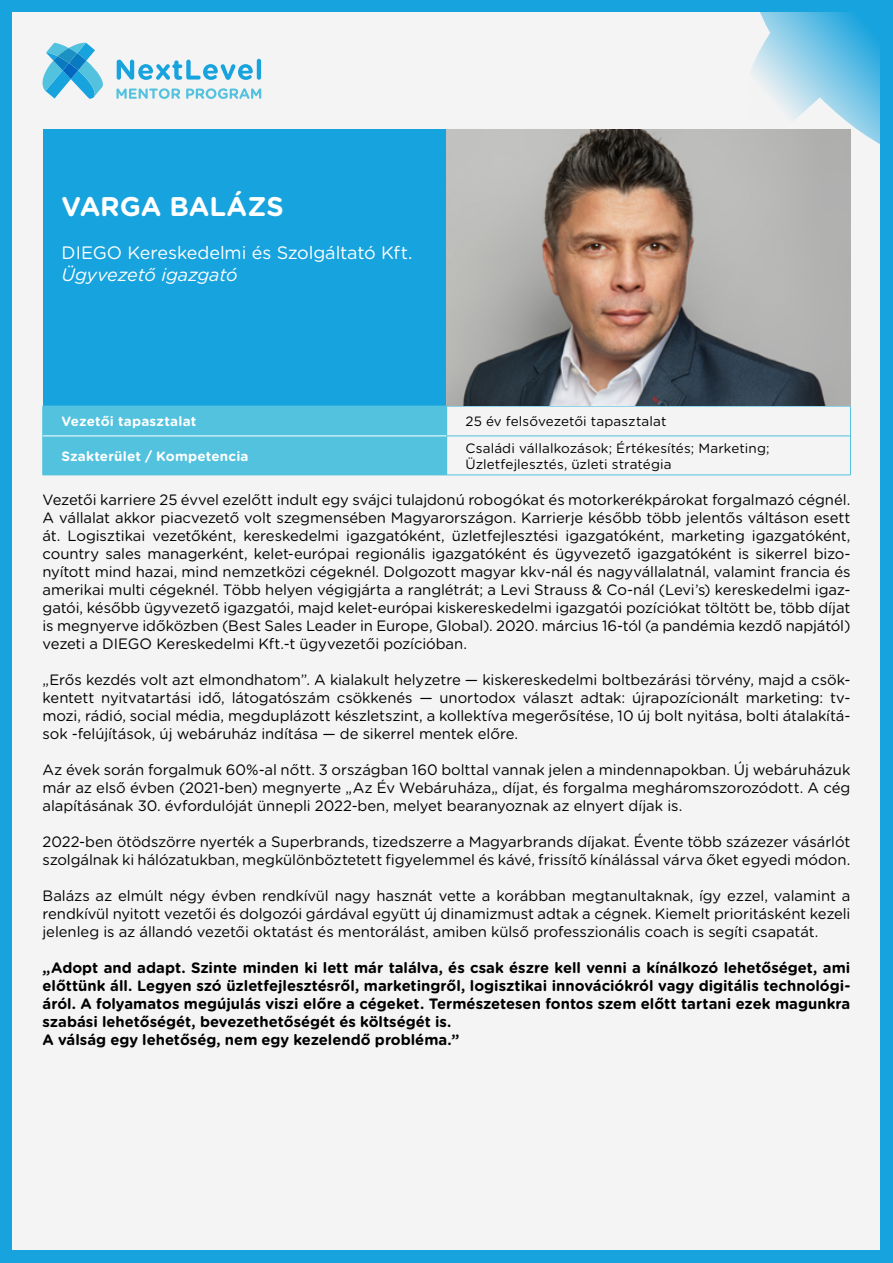
<style>
.page{position:relative;width:893px;height:1263px;background:#17a3de}
.page>*{position:absolute;margin:0;border:0;box-sizing:border-box;transform-origin:0 0}
.t1{font:700 27px "Gotham Rounded";color:#fff}
.t2{font:18px "Gotham Rounded";letter-spacing:-.005em;color:#fff}
.t3{font:italic 18px "Gotham Rounded";letter-spacing:-.01em;color:#fff}
.t4{font:15px/18px "Gotham Rounded";letter-spacing:-.005em;color:#000;text-align:justify}
.t5{font:700 15px/18px "Gotham Rounded";color:#000}
.t6{font:13.5px/16.2px "Gotham Rounded";letter-spacing:.005em;color:#000}
.t7{font:700 13.5px "Gotham Rounded";letter-spacing:.01em;color:#fff}
</style>
<div class="page">
<div style="left:13px;top:13px;width:867px;height:1237px;background:#f5f4f4"></div>
<svg style="left:736px;top:12px;width:144px;height:165px"></svg>
<svg style="left:116px;top:88px;width:64px;height:11px"></svg>
<svg style="left:186px;top:88px;width:75px;height:11px"></svg>
<svg style="left:117px;top:60px;width:136px;height:20px"></svg>
<hr style="left:257px;top:59px;width:4px;height:21px;background:#17a3de;border-radius:2px">
<svg style="left:42px;top:43px;width:61px;height:56px"></svg>
<div style="left:43px;top:130px;width:403px;height:276px;background:#17a3de"></div>
<div style="left:43px;top:406px;width:404px;height:30px;background:#52c2de"></div>
<div style="left:43px;top:436px;width:404px;height:39px;background:#52c2de"></div>
<hr style="left:42px;top:406px;width:1px;height:30px;background:#52c2de">
<hr style="left:850px;top:406px;width:1px;height:30px;background:#52c2de">
<hr style="left:42px;top:436px;width:1px;height:39px;background:#52c2de">
<hr style="left:850px;top:436px;width:1px;height:39px;background:#52c2de">
<hr style="left:43px;top:475px;width:404px;height:1px;background:#52c2de">
<hr style="left:447px;top:475px;width:404px;height:1px;background:#52c2de">
<hr style="left:447px;top:406px;width:404px;height:1px;background:#52c2de">
<hr style="left:447px;top:436px;width:403px;height:1px;background:#52c2de">
<hr style="left:43px;top:436px;width:403px;height:1px;background:#fff">
<img style="left:446px;top:130px;width:404px;height:276px">
<h1 class="t1" style="left:62px;top:187px;width:224px">VARGA BALÁZS</h1>
<p class="t2" style="left:62px;top:241px;width:352px">DIEGO Kereskedelmi és Szolgáltató Kft.</p>
<p class="t3" style="left:62px;top:262px;width:178px">Ügyvezető igazgató</p>
<p class="t7" style="left:61px;top:412px;width:136px">Vezetői tapasztalat</p>
<p class="t6" style="left:465px;top:413px;width:203px">25 év felsővezetői tapasztalat</p>
<p class="t7" style="left:61px;top:446px;width:189px">Szakterület / Kompetencia</p>
<p class="t6" style="left:465px;top:439px;width:306px">Családi vállalkozások; Értékesítés; Marketing;<br>Üzletfejlesztés, üzleti stratégia</p>
<p class="t4" style="left:43px;top:490px;width:809px">Vezetői karriere 25 évvel ezelőtt indult egy svájci tulajdonú robogókat és motorkerékpárokat forgalmazó cégnél.<br>A vállalat akkor piacvezető volt szegmensében Magyarországon. Karrierje később több jelentős váltáson esett át. Logisztikai vezetőként, kereskedelmi igazgatóként, üzletfejlesztési igazgatóként, marketing igazgatóként, country sales managerként, kelet-európai regionális igazgatóként és ügyvezető igazgatóként is sikerrel bizo&shy;nyított mind hazai, mind nemzetközi cégeknél. Dolgozott magyar kkv-nál és nagyvállalatnál, valamint francia és amerikai multi cégeknél. Több helyen végigjárta a ranglétrát; a Levi Strauss &amp; Co-nál (Levi’s) kereskedelmi igaz&shy;gatói, később ügyvezető igazgatói, majd kelet-európai kiskereskedelmi igazgatói pozíciókat töltött be, több díjat is megnyerve időközben (Best Sales Leader in Europe, Global). 2020. március 16-tól (a pandémia kezdő napjától) vezeti a DIEGO Kereskedelmi Kft.-t ügyvezetői pozícióban.</p>
<p class="t4" style="left:43px;top:670px;width:809px">„Erős kezdés volt azt elmondhatom”. A kialakult helyzetre — kiskereskedelmi boltbezárási törvény, majd a csök&shy;kentett nyitvatartási idő, látogatószám csökkenés — unortodox választ adtak: újrapozícionált marketing: tv&shy;mozi, rádió, social média, megduplázott készletszint, a kollektíva megerősítése, 10 új bolt nyitása, bolti átalakítá&shy;sok -felújítások, új webáruház indítása — de sikerrel mentek előre.</p>
<p class="t4" style="left:43px;top:760px;width:809px">Az évek során forgalmuk 60%-al nőtt. 3 országban 160 bolttal vannak jelen a mindennapokban. Új webáruházuk már az első évben (2021-ben) megnyerte „Az Év Webáruháza„ díjat, és forgalma megháromszorozódott. A cég alapításának 30. évfordulóját ünnepli 2022-ben, melyet bearanyoznak az elnyert díjak is.</p>
<p class="t4" style="left:43px;top:832px;width:809px">2022-ben ötödszörre nyerték a Superbrands, tizedszerre a Magyarbrands díjakat. Évente több százezer vásárlót szolgálnak ki hálózatukban, megkülönböztetett figyelemmel és kávé, frissítő kínálással várva őket egyedi módon.</p>
<p class="t4" style="left:43px;top:886px;width:809px">Balázs az elmúlt négy évben rendkívül nagy hasznát vette a korábban megtanultaknak, így ezzel, valamint a rendkívül nyitott vezetői és dolgozói gárdával együtt új dinamizmust adtak a cégnek. Kiemelt prioritásként kezeli jelenleg is az állandó vezetői oktatást és mentorálást, amiben külső professzionális coach is segíti csapatát.</p>
<p class="t5" style="left:43px;top:958px;width:809px">„Adopt and adapt. Szinte minden ki lett már találva, és csak észre kell venni a kínálkozó lehetőséget, ami előttünk áll. Legyen szó üzletfejlesztésről, marketingről, logisztikai innovációkról vagy digitális technológi&shy;áról. A folyamatos megújulás viszi előre a cégeket. Természetesen fontos szem előtt tartani ezek magunkra szabási lehetőségét, bevezethetőségét és költségét is.<br>A válság egy lehetőség, nem egy kezelendő probléma.”</p>
</div>
